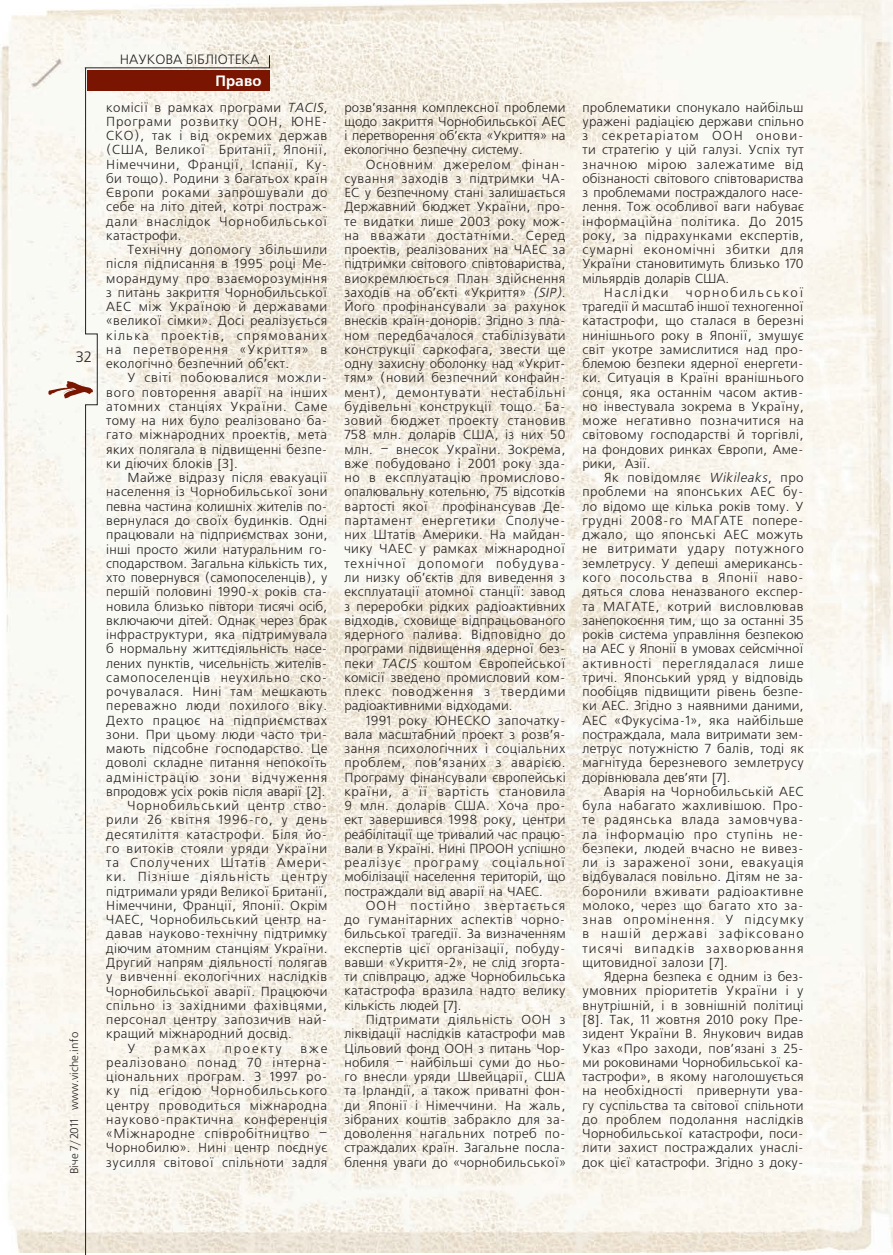
<style>
.page{position:relative;width:893px;height:1255px;background:#fff}
.page>*{position:absolute;margin:0;border:0;box-sizing:border-box;transform-origin:0 0}
.rubrica_left{font:700 15px "Free Set C";color:#fff}
.foto{font:15px "Free Set C";color:#231f20}
.rubrica_right{font:13.5px "Free Set C";color:#231f20}
.text_freeset{font:13.05px/14.2px "Free Set C";letter-spacing:.025em;color:#231f20;text-align:justify}
.text_freeset-2{font:13.05px/14.2px "Free Set C";letter-spacing:.05em;color:#231f20}
.text_freeset-3{font:13.05px "Free Set C";letter-spacing:.12em;color:#231f20}
.text_freeset-4{font:13.05px "Free Set C";letter-spacing:.135em;color:#231f20}
.t1{font:11.25px "Free Set C";color:#231f20}
.s1{font-style:italic}
</style>
<div class="page">
<img style="left:0;top:0;width:893px;height:1252px">
<svg style="left:48px;top:55px;width:222px;height:1199px"></svg>
<p class="foto" style="left:76px;top:349px;width:18px">32</p>
<p class="t1" style="left:68px;top:1174px;width:144px;rotate:-90deg">Віче 7/2011 www.viche.info</p>
<p class="rubrica_right" style="left:120px;top:52px;width:141px">НАУКОВА БІБЛІОТЕКА</p>
<p class="rubrica_left" style="left:216px;top:72px;width:47px">Право</p>
<p class="text_freeset" style="left:106px;top:100px;width:223px">комісії в рамках програми <span class="s1">ТАСІS</span>, Програми розвитку ООН, ЮНЕ-СКО), так і від окремих держав (США, Великої Британії, Японії, Німеччини, Франції, Іспанії, Ку&shy;би тощо). Родини з багатьох країн Європи роками запрошували до себе на літо дітей, котрі постраж&shy;дали внаслідок Чорнобильської катастрофи.</p>
<p class="text_freeset" style="left:106px;top:243px;width:223px;text-indent:21px">Технічну допомогу збільшили після підписання в 1995 році Ме&shy;морандуму про взаєморозуміння з питань закриття Чорнобильської АЕС між Україною й державами «великої сімки». Досі реалізується кілька проектів, спрямованих на перетворення «Укриття» в екологічно безпечний об’єкт.</p>
<p class="text_freeset" style="left:106px;top:371px;width:223px;text-indent:21px">У світі побоювалися можли&shy;вого повторення аварії на інших атомних станціях України. Саме тому на них було реалізовано ба&shy;гато міжнародних проектів, мета яких полягала в підвищенні безпе&shy;ки діючих блоків [3].</p>
<p class="text_freeset" style="left:106px;top:471px;width:223px;text-indent:21px">Майже відразу після евакуації населення із Чорнобильської зони певна частина колишніх жителів по&shy;вернулася до своїх будинків. Одні працювали на підприємствах зони, інші просто жили натуральним го&shy;сподарством. Загальна кількість тих, хто повернувся (самопоселенців), у першій половині 1990-х років ста&shy;новила близько півтори тисячі осіб, включаючи дітей. Однак через брак інфраструктури, яка підтримувала б нормальну життєдіяльність насе&shy;лених пунктів, чисельність жителів&shy;самопоселенців неухильно ско&shy;рочувалася. Нині там мешкають переважно люди похилого віку.<br>Дехто працює на підприємствах зони. При цьому люди часто три&shy;мають підсобне господарство. Це доволі складне питання непокоїть адміністрацію зони відчуження впродовж усіх років після аварії [2].</p>
<p class="text_freeset" style="left:106px;top:799px;width:223px;text-indent:21px">Чорнобильський центр ство&shy;рили 26 квітня 1996-го, у день десятиліття катастрофи. Біля йо&shy;го витоків стояли уряди України та Сполучених Штатів Амери&shy;ки. Пізніше діяльність центру підтримали уряди Великої Британії, Німеччини, Франції, Японії. Окрім ЧАЕС, Чорнобильський центр на&shy;давав науково-технічну підтримку діючим атомним станціям України.<br>Другий напрям діяльності полягав у вивченні екологічних наслідків Чорнобильської аварії. Працюючи спільно із західними фахівцями, персонал центру запозичив най&shy;кращий міжнародний досвід.</p>
<p class="text_freeset" style="left:128px;top:1041px;width:9px">У</p>
<p class="text_freeset" style="left:154px;top:1041px;width:53px">рамках</p>
<p class="text_freeset-4" style="left:225px;top:1041px;width:59px">проекту</p>
<p class="text_freeset-2" style="left:106px;top:1041px;width:223px;text-indent:194px">вже реалізовано понад 70 інтерна&shy;ціональних програм. З 1997 ро&shy;ку під егідою Чорнобильського центру проводиться міжнародна науково-практична конференція «Міжнародне співробітництво –<br>Чорнобилю». Нині центр поєднує зусилля світової спільноти задля</p>
<p class="text_freeset" style="left:344px;top:100px;width:223px">розв’язання комплексної проблеми щодо закриття Чорнобильської АЕС і перетворення об’єкта «Укриття» на екологічно безпечну систему.</p>
<p class="text_freeset" style="left:344px;top:157px;width:223px;text-align:left;text-indent:21px">Основним джерелом фінан&shy;сування заходів з підтримки ЧА-<br>ЕС у безпечному стані залишається<br>Державний бюджет України, про&shy;те видатки лише 2003 року мож&shy;на вважати достатніми. Серед проектів, реалізованих на ЧАЕС за підтримки світового співтовариства, виокремлюється План здійснення заходів на об’єкті «Укриття» <span class="s1">(SIP)</span>.<br>Його профінансували за рахунок внесків країн-донорів. Згідно з пла&shy;ном передбачалося стабілізувати конструкції саркофага, звести ще одну захисну оболонку над «Укрит&shy;тям» (новий безпечний конфайн&shy;мент), демонтувати нестабільні будівельні конструкції тощо. Ба&shy;зовий бюджет проекту становив<br>758 млн. доларів США, із них 50 млн. – внесок України. Зокрема, вже побудовано і 2001 року зда&shy;но в експлуатацію промислово&shy;опалювальну котельню, 75 відсотків вартості якої профінансував Де&shy;партамент енергетики Сполуче&shy;них Штатів Америки. На майдан&shy;чику ЧАЕС у рамках міжнародної технічної допомоги побудува&shy;ли низку об’єктів для виведення з експлуатації атомної станції: завод з переробки рідких радіоактивних відходів, сховище відпрацьованого ядерного палива. Відповідно до програми підвищення ядерної без&shy;пеки <span class="s1">ТАСІS</span> коштом Європейської комісії зведено промисловий ком&shy;плекс поводження з твердими радіоактивними відходами.</p>
<p class="text_freeset" style="left:344px;top:713px;width:223px;text-align:left;text-indent:21px">1991 року ЮНЕСКО започатку&shy;вала масштабний проект з розв’я&shy;зання психологічних і соціальних проблем, пов’язаних з аварією.<br>Програму фінансували європейські країни, а її вартість становила<br>9 млн. доларів США. Хоча про&shy;ект завершився 1998 року, центри реабілітації ще тривалий час працю&shy;вали в Україні. Нині ПРООН успішно реалізує програму соціальної мобілізації населення територій, що постраждали від аварії на ЧАЕС.</p>
<p class="text_freeset" style="left:344px;top:898px;width:223px;text-align:left;text-indent:21px">ООН постійно звертається до гуманітарних аспектів чорно&shy;бильської трагедії. За визначенням експертів цієї організації, побуду&shy;вавши «Укриття-2», не слід згорта&shy;ти співпрацю, адже Чорнобильська катастрофа вразила надто велику кількість людей [7].</p>
<p class="text_freeset" style="left:344px;top:1012px;width:223px;text-indent:21px">Підтримати діяльність ООН з ліквідації наслідків катастрофи мав Цільовий фонд ООН з питань Чор&shy;нобиля – найбільші суми до ньо&shy;го внесли уряди Швейцарії, США та Ірландії, а також приватні фон&shy;ди Японії і Німеччини. На жаль, зібраних коштів забракло для за&shy;доволення нагальних потреб по&shy;страждалих країн. Загальне посла&shy;блення уваги до «чорнобильської»</p>
<p class="text_freeset" style="left:583px;top:100px;width:223px">проблематики спонукало найбільш уражені радіацією держави спільно з секретаріатом ООН онови&shy;ти стратегію у цій галузі. Успіх тут значною мірою залежатиме від обізнаності світового співтовариства з проблемами постраждалого насе&shy;лення. Тож особливої ваги набуває інформаційна політика. До 2015 року, за підрахунками експертів, сумарні економічні збитки для України становитимуть близько 170 мільярдів доларів США.</p>
<p class="text_freeset-3" style="left:604px;top:285px;width:66px">Наслідки</p>
<p class="text_freeset" style="left:583px;top:286px;width:223px;text-indent:104px">чорнобильської трагедії й масштаб іншої техногенної катастрофи, що сталася в березні нинішнього року в Японії, змушує світ укотре замислитися над про&shy;блемою безпеки ядерної енергети&shy;ки. Ситуація в Країні вранішнього сонця, яка останнім часом актив&shy;но інвестувала зокрема в Україну, може негативно позначитися на світовому господарстві й торгівлі, на фондових ринках Європи, Аме&shy;рики, Азії.</p>
<p class="text_freeset" style="left:583px;top:471px;width:223px;text-indent:21px">Як повідомляє <span class="s1">Wikileaks</span>, про проблеми на японських АЕС бу&shy;ло відомо ще кілька років тому. У грудні 2008-го МАГАТЕ попере&shy;джало, що японські АЕС можуть не витримати удару потужного землетрусу. У депеші американсь&shy;кого посольства в Японії наво&shy;дяться слова неназваного експер&shy;та МАГАТЕ, котрий висловлював занепокоєння тим, що за останні 35 років система управління безпекою на АЕС у Японії в умовах сейсмічної активності переглядалася лише тричі. Японський уряд у відповідь пообіцяв підвищити рівень безпе&shy;ки АЕС. Згідно з наявними даними, АЕС «Фукусіма-1», яка найбільше постраждала, мала витримати зем&shy;летрус потужністю 7 балів, тоді як магнітуда березневого землетрусу дорівнювала дев’яти [7].</p>
<p class="text_freeset" style="left:583px;top:784px;width:223px;text-indent:21px">Аварія на Чорнобильській АЕС була набагато жахливішою. Про&shy;те радянська влада замовчува&shy;ла інформацію про ступінь не&shy;безпеки, людей вчасно не вивез&shy;ли із зараженої зони, евакуація відбувалася повільно. Дітям не за&shy;боронили вживати радіоактивне молоко, через що багато хто за&shy;знав опромінення. У підсумку в нашій державі зафіксовано тисячі випадків захворювання щитовидної залози [7].</p>
<p class="text_freeset" style="left:583px;top:970px;width:223px;text-align:left;text-indent:21px">Ядерна безпека є одним із без&shy;умовних пріоритетів України і у внутрішній, і в зовнішній політиці [8]. Так, 11 жовтня 2010 року Пре&shy;зидент України В. Янукович видав Указ «Про заходи, пов’язані з 25- ми роковинами Чорнобильської ка&shy;тастрофи», в якому наголошується на необхідності привернути ува&shy;гу суспільства та світової спільноти до проблем подолання наслідків Чорнобильської катастрофи, поси&shy;лити захист постраждалих унаслі&shy;док цієї катастрофи. Згідно з доку-</p>
</div>
